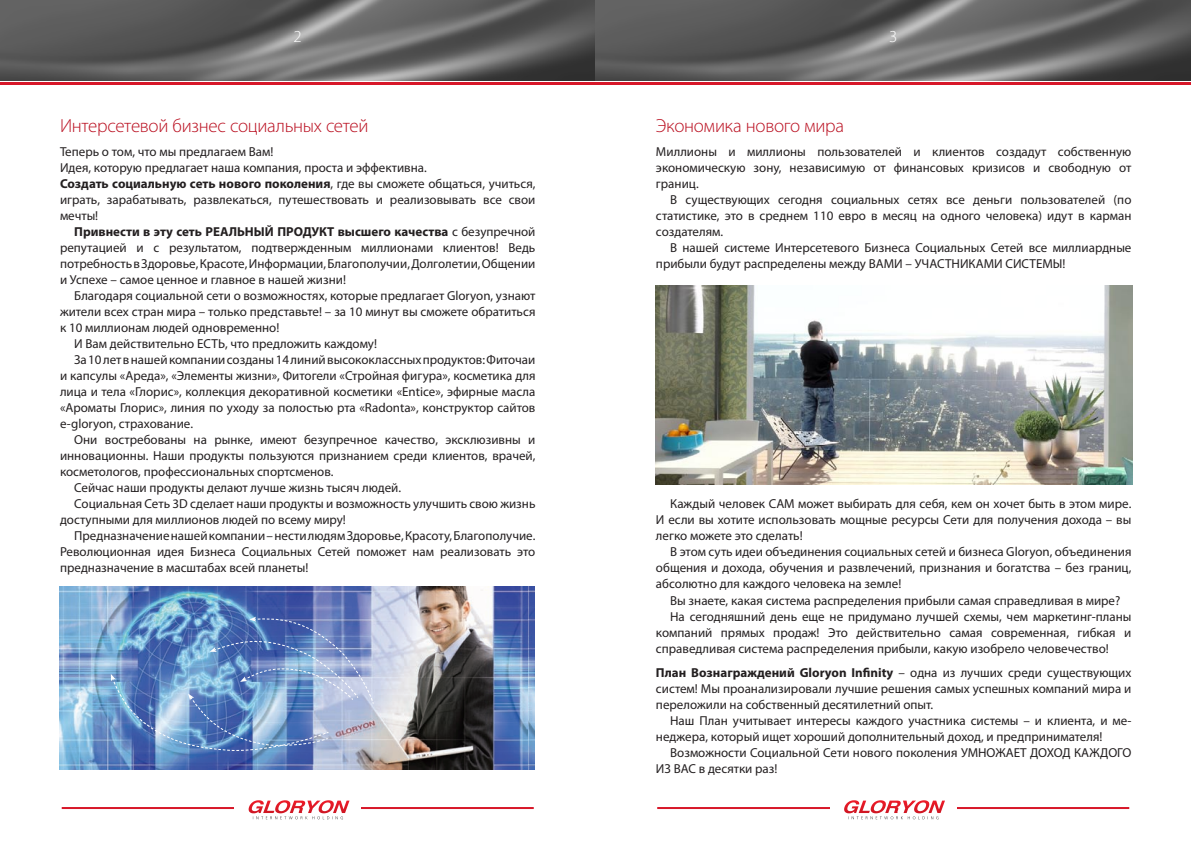
<style>
.page{position:relative;width:1191px;height:842px;background:#fff}
.page>*{position:absolute;margin:0;border:0;box-sizing:border-box;transform-origin:0 0}
.t1{font:300 19px "Myriad Pro";letter-spacing:-.015em;color:#ba1021}
.t2{font:300 16.8px "Myriad Pro";color:#fff}
.t3{font:13px/16px "Myriad Pro";color:#231f20;text-align:justify}
.s1{font-weight:700}
</style>
<div class="page">
<img style="left:0;top:0;width:1191px;height:80px">
<hr style="left:62px;top:807px;width:472px;height:2px;background:#d71729">
<div style="left:234px;top:797px;width:127px;height:36px;background:#fff"></div>
<svg style="left:248px;top:800px;width:101px;height:19px"></svg>
<hr style="left:0;top:82px;width:595px;height:3px;background:#d71729">
<hr style="left:657px;top:807px;width:472px;height:2px;background:#d71729">
<div style="left:830px;top:797px;width:126px;height:36px;background:#fff"></div>
<svg style="left:844px;top:800px;width:101px;height:19px"></svg>
<hr style="left:595px;top:82px;width:596px;height:3px;background:#d71729">
<img style="left:528px;top:587px;width:6px;height:183px">
<img style="left:60px;top:587px;width:468px;height:183px">
<svg style="left:111px;top:617px;width:263px;height:134px;background:#7697c7"></svg>
<img style="left:656px;top:285px;width:476px;height:200px">
<p class="t2" style="left:294px;top:28px;width:10px">2</p>
<p class="t2" style="left:889px;top:28px;width:10px">3</p>
<p class="t1" style="left:60px;top:115px;width:310px">Интерсетевой бизнес социальных сетей</p>
<p class="t3" style="left:60px;top:144px;width:215px">Теперь о том, что мы предлагаем Вам!</p>
<p class="t3" style="left:60px;top:160px;width:368px">Идея, которую предлагает наша компания, проста и эффективна.</p>
<p class="t3" style="left:60px;top:176px;width:477px"><span class="s1">Создать социальную сеть нового поколения</span>, где вы сможете общаться, учиться, играть, зарабатывать, развлекаться, путешествовать и реализовывать все свои мечты!</p>
<p class="t3" style="left:60px;top:224px;width:477px;text-indent:14px"><span class="s1">Привнести в эту сеть РЕАЛЬНЫЙ ПРОДУКТ высшего качества</span> с безупречной репутацией и с результатом, подтвержденным миллионами клиентов! Ведь потребность в Здоровье, Красоте, Информации, Благополучии, Долголетии, Общении и Успехе – самое ценное и главное в нашей жизни!</p>
<p class="t3" style="left:60px;top:288px;width:477px;text-indent:14px">Благодаря социальной сети о возможностях, которые предлагает Gloryon, узнают жители всех стран мира – только представьте! – за 10 минут вы сможете обратиться к 10 миллионам людей одновременно!</p>
<p class="t3" style="left:74px;top:336px;width:304px">И Вам действительно ЕСТЬ, что предложить каждому!</p>
<p class="t3" style="left:60px;top:352px;width:477px;text-indent:14px">За 10 лет в нашей компании созданы 14 линий высококлассных продуктов: Фиточаи и капсулы «Ареда», «Элементы жизни», Фитогели «Стройная фигура», косметика для лица и тела «Глорис», коллекция декоративной косметики «Entice», эфирные масла «Ароматы Глорис», линия по уходу за полостью рта «Radonta», конструктор сайтов e-gloryon, страхование.</p>
<p class="t3" style="left:60px;top:432px;width:477px;text-indent:14px">Они востребованы на рынке, имеют безупречное качество, эксклюзивны и инновационны. Наши продукты пользуются признанием среди клиентов, врачей, косметологов, профессиональных спортсменов.</p>
<p class="t3" style="left:74px;top:480px;width:328px">Сейчас наши продукты делают лучше жизнь тысяч людей.</p>
<p class="t3" style="left:60px;top:496px;width:477px;text-indent:14px">Социальная Сеть 3D сделает наши продукты и возможность улучшить свою жизнь доступными для миллионов людей по всему миру!</p>
<p class="t3" style="left:60px;top:528px;width:477px;text-indent:14px">Предназначение нашей компании – нести людям Здоровье, Красоту, Благополучие.<br>Революционная идея Бизнеса Социальных Сетей поможет нам реализовать это предназначение в масштабах всей планеты!</p>
<p class="t1" style="left:656px;top:115px;width:190px">Экономика нового мира</p>
<p class="t3" style="left:656px;top:144px;width:477px">Миллионы и миллионы пользователей и клиентов создадут собственную экономическую зону, независимую от финансовых кризисов и свободную от границ.</p>
<p class="t3" style="left:656px;top:192px;width:477px;text-indent:14px">В существующих сегодня социальных сетях все деньги пользователей (по статистике, это в среднем 110 евро в месяц на одного человека) идут в карман создателям.</p>
<p class="t3" style="left:656px;top:240px;width:477px;text-indent:14px">В нашей системе Интерсетевого Бизнеса Социальных Сетей все миллиардные прибыли будут распределены между ВАМИ – УЧАСТНИКАМИ СИСТЕМЫ!</p>
<p class="t3" style="left:656px;top:496px;width:477px;text-indent:14px">Каждый человек САМ может выбирать для себя, кем он хочет быть в этом мире.<br>И если вы хотите использовать мощные ресурсы Сети для получения дохода – вы легко можете это сделать!</p>
<p class="t3" style="left:656px;top:544px;width:477px;text-indent:14px">В этом суть идеи объединения социальных сетей и бизнеса Gloryon, объединения общения и дохода, обучения и развлечений, признания и богатства – без границ, абсолютно для каждого человека на земле!</p>
<p class="t3" style="left:670px;top:592px;width:452px">Вы знаете, какая система распределения прибыли самая справедливая в мире?</p>
<p class="t3" style="left:656px;top:608px;width:477px;text-indent:14px">На сегодняшний день еще не придумано лучшей схемы, чем маркетинг-планы компаний прямых продаж! Это действительно самая современная, гибкая и справедливая система распределения прибыли, какую изобрело человечество!</p>
<p class="t3" style="left:656px;top:664px;width:477px"><span class="s1">План Вознаграждений Gloryon Infinity</span> – одна из лучших среди существующих систем! Мы проанализировали лучшие решения самых успешных компаний мира и переложили на собственный десятилетний опыт.</p>
<p class="t3" style="left:656px;top:712px;width:477px;text-indent:14px">Наш План учитывает интересы каждого участника системы – и клиента, и ме&shy;неджера, который ищет хороший дополнительный доход, и предпринимателя!</p>
<p class="t3" style="left:656px;top:744px;width:477px;text-indent:14px">Возможности Социальной Сети нового поколения УМНОЖАЕТ ДОХОД КАЖДОГО<br>ИЗ ВАС в десятки раз!</p>
</div>
